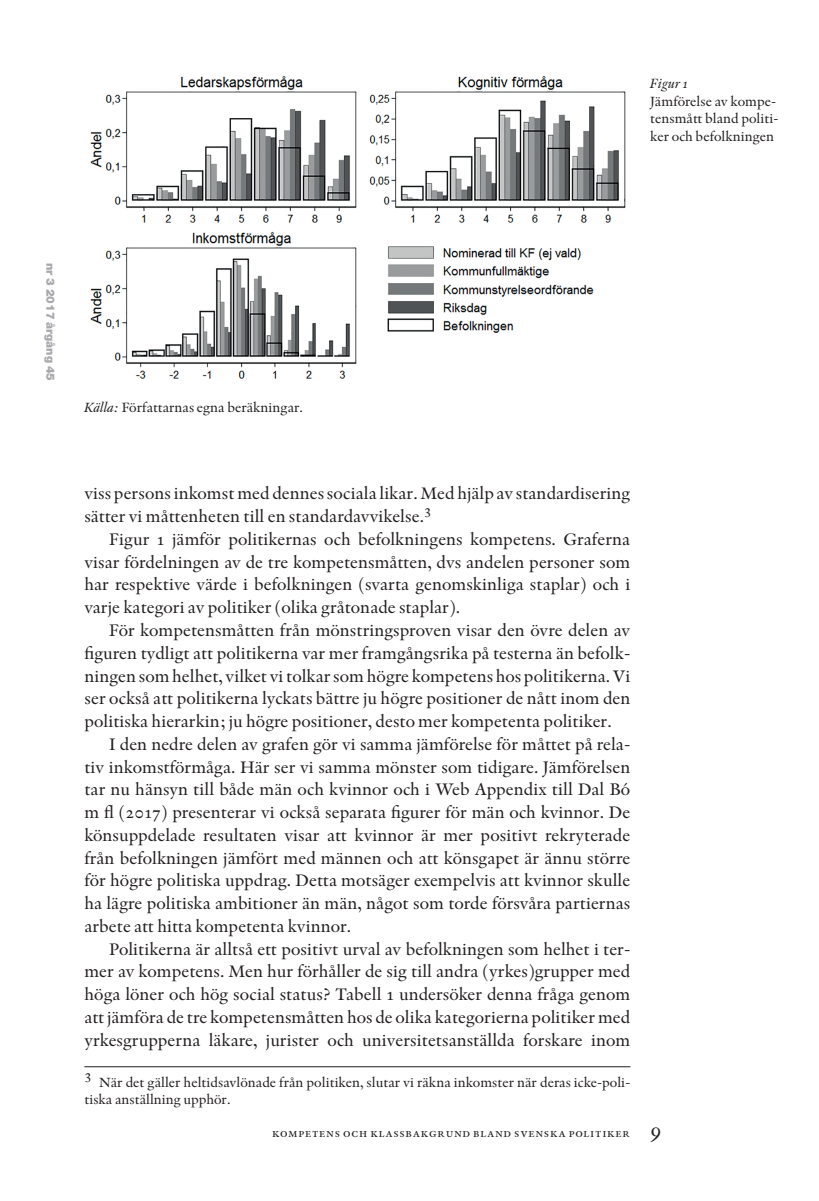
<style>
.page{position:relative;width:819px;height:1201px;background:#fff}
.page>*{position:absolute;margin:0;border:0;box-sizing:border-box;transform-origin:0 0}
.Artikel_bröd_indrag{font:17.5px/22.8px "Indigo Os F";color:#231f20;text-align:justify}
.Noter_linje{font:14px/17.5px "Indigo Os F";color:#231f20}
.Artikel_Marginaltext{font:14px/17.5px "Indigo Os F";color:#231f20}
.Artikel_Källa{font:14px "Indigo Os F";color:#231f20}
.Artikel_Marginaltext-2{font:italic 14px "Indigo Os F";color:#231f20}
.t1{font:12.25px "Indigo SC";color:#231f20}
.t2{font:900 11.38px "Helvetica Neue";color:#a8a9ad}
.s1{font-style:italic}
.s2{font-size:21px}
</style>
<div class="page">
<hr style="left:84px;top:1066px;width:546px;height:1px;background:#231f20">
<img style="left:90px;top:75px;width:536px;height:304px">
<p class="Artikel_Marginaltext-2" style="left:650px;top:75px;width:39px">Figur 1</p>
<p class="Artikel_Marginaltext" style="left:650px;top:92px;width:130px">Jämförelse av kompe&shy;tensmått bland politi&shy;ker och befolkningen</p>
<p class="t2" style="left:57px;top:263px;width:119px;rotate:90deg">nr 3 2017 årgång 45</p>
<p class="Artikel_Källa" style="left:84px;top:399px;width:220px"><span class="s1">Källa:</span> Författarnas egna beräkningar.</p>
<p class="Artikel_bröd_indrag" style="left:84px;top:482px;width:547px">viss persons inkomst med dennes sociala likar. Med hjälp av standardisering sätter vi måttenheten till en standardavvikelse.<sup>3</sup></p>
<p class="Artikel_bröd_indrag" style="left:84px;top:528px;width:547px;text-indent:25px">Figur 1 jämför politikernas och befolkningens kompetens. Graferna visar fördelningen av de tre kompetensmåtten, dvs andelen personer som har respektive värde i befolkningen (svarta genomskinliga staplar) och i varje kategori av politiker (olika gråtonade staplar).</p>
<p class="Artikel_bröd_indrag" style="left:84px;top:619px;width:547px;text-indent:25px">För kompetensmåtten från mönstringsproven visar den övre delen av figuren tydligt att politikerna var mer framgångsrika på testerna än befolk&shy;ningen som helhet, vilket vi tolkar som högre kompetens hos politikerna. Vi ser också att politikerna lyckats bättre ju högre positioner de nått inom den politiska hierarkin; ju högre positioner, desto mer kompetenta politiker.</p>
<p class="Artikel_bröd_indrag" style="left:84px;top:732px;width:547px;text-indent:25px">I den nedre delen av grafen gör vi samma jämförelse för måttet på rela&shy;tiv inkomstförmåga. Här ser vi samma mönster som tidigare. Jämförelsen tar nu hänsyn till både män och kvinnor och i Web Appendix till Dal Bó m fl (2017) presenterar vi också separata figurer för män och kvinnor. De könsuppdelade resultaten visar att kvinnor är mer positivt rekryterade från befolkningen jämfört med männen och att könsgapet är ännu större för högre politiska uppdrag. Detta motsäger exempelvis att kvinnor skulle ha lägre politiska ambitioner än män, något som torde försvåra partiernas arbete att hitta kompetenta kvinnor.</p>
<p class="Artikel_bröd_indrag" style="left:84px;top:937px;width:547px;text-indent:25px">Politikerna är alltså ett positivt urval av befolkningen som helhet i ter&shy;mer av kompetens. Men hur förhåller de sig till andra (yrkes)grupper med höga löner och hög social status? Tabell 1 undersöker denna fråga genom att jämföra de tre kompetensmåtten hos de olika kategorierna politiker med yrkesgrupperna läkare, jurister och universitetsanställda forskare inom</p>
<p class="Noter_linje" style="left:84px;top:1073px;width:547px"><sup>3</sup> När det gäller heltidsavlönade från politiken, slutar vi räkna inkomster när deras icke-poli&shy;tiska anställning upphör.</p>
<p class="t1" style="left:272px;top:1125px;width:391px">kompetens och klassbakgrund bland svenska politiker <span class="s2">9</span></p>
</div>
